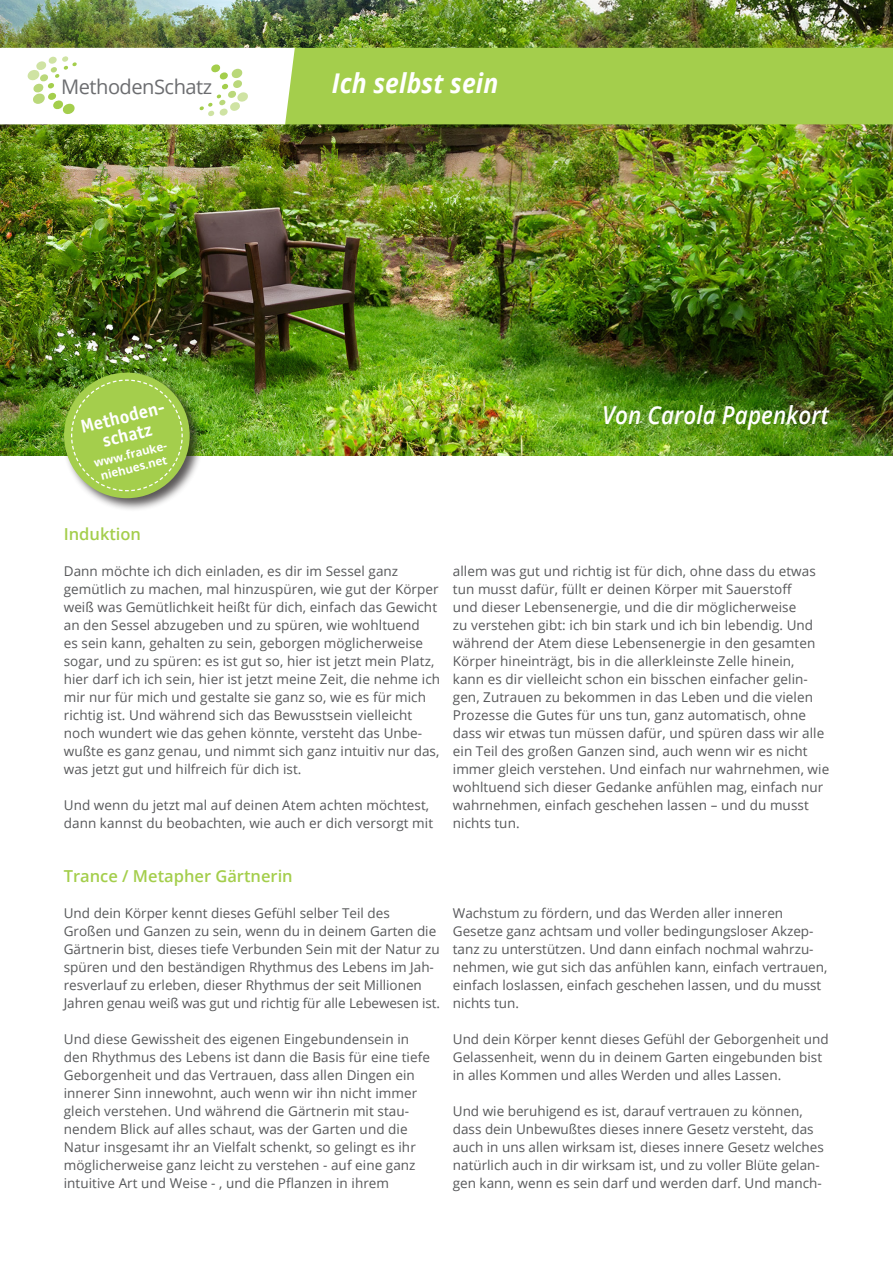
<style>
.page{position:relative;width:893px;height:1263px;background:#fff}
.page>*{position:absolute;margin:0;border:0;box-sizing:border-box;transform-origin:0 0}
.t1{font:italic 700 27.15px "Open Sans";letter-spacing:.005em;color:#fff;scale:.91 1}
.t2{font:italic 600 24.75px "Open Sans";letter-spacing:.005em;color:#fff;scale:.91 1}
.t3{font:20.1px "Open Sans";letter-spacing:-.025em;color:#6c6d70}
.t4{font:700 18.75px/18.8px "Officina Sans Std";color:#fff;text-align:center}
.t5{font:600 16.5px "Open Sans";color:#a4ce4c}
.t6{font:13.5px/18px "Open Sans";letter-spacing:.005em;color:#57585a}
.t7{font:700 11.55px "Open Sans";color:#fff}
</style>
<div class="page">
<img style="left:0;top:0;width:893px;height:455px">
<div style="left:62px;top:370px;width:142px;height:142px;background:#231f20;opacity:.75"></div>
<div style="left:64px;top:373px;width:126px;height:125px;background:#a4ce4c;border-radius:50%"></div>
<svg style="left:70px;top:379px;width:113px;height:113px"></svg>
<div style="left:295px;top:48px;width:598px;height:76px;background:#a4ce4c"></div>
<svg style="left:0;top:48px;width:295px;height:76px"></svg>
<p class="t3" style="left:61px;top:73px;width:153px">MethodenSchatz</p>
<p class="t1" style="left:332px;top:64px;width:185px">Ich selbst sein</p>
<p class="t4" style="left:79px;top:418px;width:90px;rotate:-14deg">Methoden&shy;schatz</p>
<p class="t7" style="left:92px;top:455px;width:78px;rotate:-14deg">www.frauke-</p>
<p class="t7" style="left:99px;top:468px;width:70px;rotate:-14deg">niehues.net</p>
<p class="t2" style="left:602px;top:398px;width:251px">Von Carola Papenkort</p>
<p class="t5" style="left:64px;top:523px;width:79px">Induktion</p>
<p class="t6" style="left:64px;top:562px;width:378px">Dann möchte ich dich einladen, es dir im Sessel ganz gemütlich zu machen, mal hinzuspüren, wie gut der Körper weiß was Gemütlichkeit heißt für dich, einfach das Gewicht an den Sessel abzugeben und zu spüren, wie wohltuend<br>es sein kann, gehalten zu sein, geborgen möglicherweise sogar, und zu spüren: es ist gut so, hier ist jetzt mein Platz, hier darf ich ich sein, hier ist jetzt meine Zeit, die nehme ich mir nur für mich und gestalte sie ganz so, wie es für mich richtig ist. Und während sich das Bewusstsein vielleicht noch wundert wie das gehen könnte, versteht das Unbe&shy;wußte es ganz genau, und nimmt sich ganz intuitiv nur das, was jetzt gut und hilfreich für dich ist.</p>
<p class="t6" style="left:64px;top:796px;width:371px">Und wenn du jetzt mal auf deinen Atem achten möchtest, dann kannst du beobachten, wie auch er dich versorgt mit</p>
<p class="t6" style="left:453px;top:562px;width:378px">allem was gut und richtig ist für dich, ohne dass du etwas tun musst dafür, füllt er deinen Körper mit Sauerstoff<br>und dieser Lebensenergie, und die dir möglicherweise<br>zu verstehen gibt: ich bin stark und ich bin lebendig. Und während der Atem diese Lebensenergie in den gesamten Körper hineinträgt, bis in die allerkleinste Zelle hinein, kann es dir vielleicht schon ein bisschen einfacher gelin&shy;gen, Zutrauen zu bekommen in das Leben und die vielen Prozesse die Gutes für uns tun, ganz automatisch, ohne dass wir etwas tun müssen dafür, und spüren dass wir alle ein Teil des großen Ganzen sind, auch wenn wir es nicht immer gleich verstehen. Und einfach nur wahrnehmen, wie wohltuend sich dieser Gedanke anfühlen mag, einfach nur wahrnehmen, einfach geschehen lassen – und du musst nichts tun.</p>
<p class="t5" style="left:64px;top:865px;width:230px">Trance / Metapher Gärtnerin</p>
<p class="t6" style="left:64px;top:904px;width:378px">Und dein Körper kennt dieses Gefühl selber Teil des Großen und Ganzen zu sein, wenn du in deinem Garten die Gärtnerin bist, dieses tiefe Verbunden Sein mit der Natur zu spüren und den beständigen Rhythmus des Lebens im Jah&shy;resverlauf zu erleben, dieser Rhythmus der seit Millionen Jahren genau weiß was gut und richtig für alle Lebewesen ist.</p>
<p class="t6" style="left:64px;top:1030px;width:368px">Und diese Gewissheit des eigenen Eingebundensein in den Rhythmus des Lebens ist dann die Basis für eine tiefe Geborgenheit und das Vertrauen, dass allen Dingen ein innerer Sinn innewohnt, auch wenn wir ihn nicht immer gleich verstehen. Und während die Gärtnerin mit stau&shy;nendem Blick auf alles schaut, was der Garten und die Natur insgesamt ihr an Vielfalt schenkt, so gelingt es ihr möglicherweise ganz leicht zu verstehen - auf eine ganz intuitive Art und Weise - , und die Pflanzen in ihrem</p>
<p class="t6" style="left:453px;top:904px;width:332px">Wachstum zu fördern, und das Werden aller inneren</p>
<p class="t6" style="left:453px;top:922px;width:376px">Gesetze ganz achtsam und voller bedingungsloser Akzep&shy;tanz zu unterstützen. Und dann einfach nochmal wahrzu&shy;nehmen, wie gut sich das anfühlen kann, einfach vertrauen, einfach loslassen, einfach geschehen lassen, und du musst nichts tun.</p>
<p class="t6" style="left:453px;top:1030px;width:377px">Und dein Körper kennt dieses Gefühl der Geborgenheit und<br>Gelassenheit, wenn du in deinem Garten eingebunden bist in alles Kommen und alles Werden und alles Lassen.</p>
<p class="t6" style="left:453px;top:1102px;width:373px">Und wie beruhigend es ist, darauf vertrauen zu können, dass dein Unbewußtes dieses innere Gesetz versteht, das auch in uns allen wirksam ist, dieses innere Gesetz welches natürlich auch in dir wirksam ist, und zu voller Blüte gelan&shy;gen kann, wenn es sein darf und werden darf. Und manch-</p>
</div>
